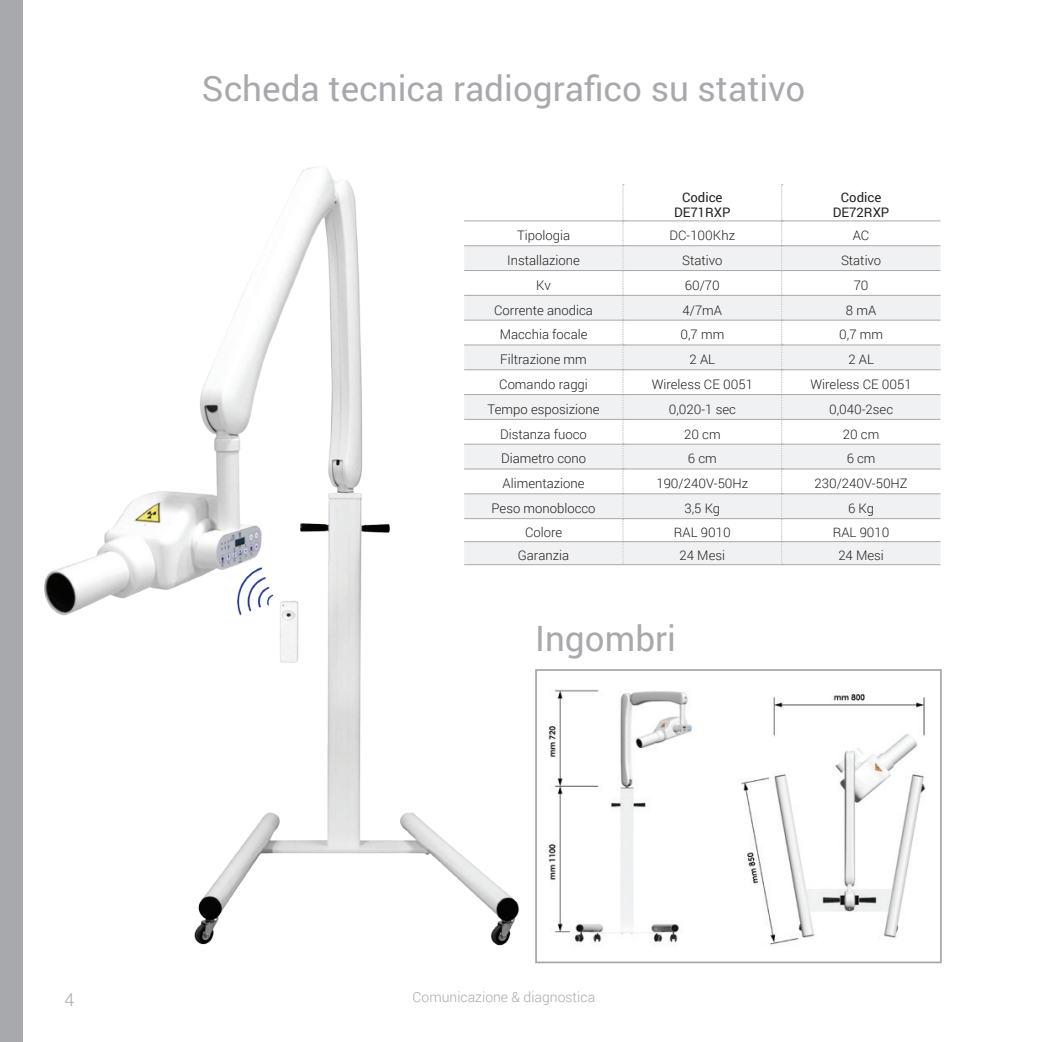
<style>
.page{position:relative;width:1042px;height:1042px;background:#fff}
.page>*{position:absolute;margin:0;border:0;box-sizing:border-box;transform-origin:0 0}
.t1{font:35px "Roboto";color:#a8a9ad}
.t2{font:300 17.5px "Roboto";color:#a8a9ad}
.t3{font:300 14px "Roboto";color:#a8a9ad}
.t4{font:300 13.3px "Roboto";color:#231f20}
.t5{font:300 13.12px "Roboto";color:#231f20}
.t6{font:13.12px/15.8px "Roboto";color:#231f20;text-align:center}
.s1{font-size:13.3px}
</style>
<div class="page">
<img style="left:44px;top:167px;width:482px;height:779px">
<div style="left:535px;top:669px;width:407px;height:294px;border:2px solid #a8a9ad"></div>
<img style="left:548px;top:689px;width:144px;height:254px">
<img style="left:741px;top:694px;width:185px;height:251px">
<div style="left:0;top:0;width:22px;height:1042px;background:#a8a9ad"></div>
<svg style="left:464px;top:246px;width:476px;height:318px;fill:#f0f1f2"></svg>
<hr style="left:464px;top:221px;width:159px;height:1px;background:#a8a9ad">
<hr style="left:623px;top:221px;width:158px;height:1px;background:#a8a9ad">
<hr style="left:782px;top:221px;width:158px;height:1px;background:#a8a9ad">
<hr style="left:464px;top:245px;width:159px;height:1px;background:#a8a9ad">
<hr style="left:623px;top:245px;width:158px;height:1px;background:#a8a9ad">
<hr style="left:782px;top:245px;width:158px;height:1px;background:#a8a9ad">
<hr style="left:464px;top:270px;width:159px;height:1px;background:#a8a9ad">
<hr style="left:623px;top:270px;width:158px;height:1px;background:#a8a9ad">
<hr style="left:782px;top:270px;width:158px;height:1px;background:#a8a9ad">
<hr style="left:464px;top:295px;width:159px;height:1px;background:#a8a9ad">
<hr style="left:623px;top:295px;width:158px;height:1px;background:#a8a9ad">
<hr style="left:782px;top:295px;width:158px;height:1px;background:#a8a9ad">
<hr style="left:464px;top:320px;width:159px;height:1px;background:#a8a9ad">
<hr style="left:623px;top:320px;width:158px;height:1px;background:#a8a9ad">
<hr style="left:782px;top:320px;width:158px;height:1px;background:#a8a9ad">
<hr style="left:464px;top:345px;width:159px;height:1px;background:#a8a9ad">
<hr style="left:623px;top:345px;width:158px;height:1px;background:#a8a9ad">
<hr style="left:782px;top:345px;width:158px;height:1px;background:#a8a9ad">
<hr style="left:464px;top:369px;width:159px;height:1px;background:#a8a9ad">
<hr style="left:623px;top:369px;width:158px;height:1px;background:#a8a9ad">
<hr style="left:782px;top:369px;width:158px;height:1px;background:#a8a9ad">
<hr style="left:464px;top:394px;width:159px;height:1px;background:#a8a9ad">
<hr style="left:623px;top:394px;width:158px;height:1px;background:#a8a9ad">
<hr style="left:782px;top:394px;width:158px;height:1px;background:#a8a9ad">
<hr style="left:464px;top:419px;width:159px;height:1px;background:#a8a9ad">
<hr style="left:623px;top:419px;width:158px;height:1px;background:#a8a9ad">
<hr style="left:782px;top:419px;width:158px;height:1px;background:#a8a9ad">
<hr style="left:464px;top:444px;width:159px;height:1px;background:#a8a9ad">
<hr style="left:623px;top:444px;width:158px;height:1px;background:#a8a9ad">
<hr style="left:782px;top:444px;width:158px;height:1px;background:#a8a9ad">
<hr style="left:464px;top:469px;width:159px;height:1px;background:#a8a9ad">
<hr style="left:623px;top:469px;width:158px;height:1px;background:#a8a9ad">
<hr style="left:782px;top:469px;width:158px;height:1px;background:#a8a9ad">
<hr style="left:464px;top:493px;width:159px;height:1px;background:#a8a9ad">
<hr style="left:623px;top:493px;width:158px;height:1px;background:#a8a9ad">
<hr style="left:782px;top:493px;width:158px;height:1px;background:#a8a9ad">
<hr style="left:464px;top:518px;width:159px;height:1px;background:#a8a9ad">
<hr style="left:623px;top:518px;width:158px;height:1px;background:#a8a9ad">
<hr style="left:782px;top:518px;width:158px;height:1px;background:#a8a9ad">
<hr style="left:464px;top:541px;width:159px;height:1px;background:#a8a9ad">
<hr style="left:623px;top:541px;width:158px;height:1px;background:#a8a9ad">
<hr style="left:782px;top:541px;width:158px;height:1px;background:#a8a9ad">
<hr style="left:464px;top:564px;width:159px;height:1px;background:#a8a9ad">
<hr style="left:623px;top:564px;width:159px;height:1px;background:#a8a9ad">
<hr style="left:782px;top:564px;width:158px;height:1px;background:#a8a9ad">
<svg style="left:623px;top:184px;width:1px;height:380px"></svg>
<svg style="left:781px;top:184px;width:2px;height:381px"></svg>
<h1 class="t1" style="left:202px;top:64px;width:605px">Scheda tecnica radiografico su stativo</h1>
<p class="t6" style="left:674px;top:189px;width:58px">Codice<br>DE71RXP</p>
<p class="t6" style="left:833px;top:189px;width:58px">Codice<br>DE72RXP</p>
<p class="t5" style="left:517px;top:226px;width:55px">Tipologia</p>
<p class="t5" style="left:669px;top:226px;width:67px">DC-100Khz</p>
<p class="t5" style="left:853px;top:226px;width:18px">AC</p>
<p class="t4" style="left:507px;top:251px;width:74px">Installazione</p>
<p class="t5" style="left:682px;top:251px;width:42px">Stativo</p>
<p class="t5" style="left:841px;top:251px;width:42px">Stativo</p>
<p class="t4" style="left:536px;top:276px;width:16px">Kv</p>
<p class="t5" style="left:685px;top:276px;width:37px">60/70</p>
<p class="t5" style="left:853px;top:276px;width:16px">70</p>
<p class="t4" style="left:494px;top:301px;width:100px">Corrente anodica</p>
<p class="t5" style="left:682px;top:301px;width:41px">4/7mA</p>
<p class="t5" style="left:846px;top:301px;width:32px">8 mA</p>
<p class="t4" style="left:500px;top:325px;width:89px">Macchia focale</p>
<p class="t5" style="left:680px;top:326px;width:45px">0,7 <span class="s1">mm</span></p>
<p class="t5" style="left:839px;top:326px;width:45px">0,7 <span class="s1">mm</span></p>
<p class="t4" style="left:500px;top:350px;width:88px">Filtrazione mm</p>
<p class="t5" style="left:689px;top:350px;width:27px">2 AL</p>
<p class="t5" style="left:848px;top:350px;width:27px">2 AL</p>
<p class="t4" style="left:499px;top:375px;width:90px">Comando raggi</p>
<p class="t5" style="left:652px;top:375px;width:103px">Wireless CE 0051</p>
<p class="t5" style="left:810px;top:375px;width:103px">Wireless CE 0051</p>
<p class="t4" style="left:488px;top:400px;width:113px">Tempo esposizione</p>
<p class="t5" style="left:669px;top:400px;width:69px">0,020-1 sec</p>
<p class="t5" style="left:829px;top:400px;width:65px">0,040-2sec</p>
<p class="t4" style="left:500px;top:425px;width:88px">Distanza fuoco</p>
<p class="t5" style="left:684px;top:425px;width:38px">20 cm</p>
<p class="t5" style="left:843px;top:425px;width:38px">20 cm</p>
<p class="t4" style="left:501px;top:449px;width:86px">Diametro cono</p>
<p class="t5" style="left:688px;top:450px;width:30px">6 cm</p>
<p class="t5" style="left:846px;top:450px;width:30px">6 cm</p>
<p class="t4" style="left:502px;top:474px;width:84px">Alimentazione</p>
<p class="t5" style="left:656px;top:474px;width:93px">190/240V-50Hz</p>
<p class="t5" style="left:814px;top:474px;width:95px">230/240V-50HZ</p>
<p class="t4" style="left:491px;top:499px;width:106px">Peso monoblocco</p>
<p class="t5" style="left:684px;top:499px;width:37px">3,5 Kg</p>
<p class="t5" style="left:848px;top:499px;width:27px">6 Kg</p>
<p class="t4" style="left:525px;top:523px;width:39px">Colore</p>
<p class="t5" style="left:674px;top:523px;width:58px">RAL 9010</p>
<p class="t5" style="left:833px;top:523px;width:58px">RAL 9010</p>
<p class="t4" style="left:518px;top:546px;width:53px">Garanzia</p>
<p class="t5" style="left:679px;top:546px;width:47px">24 Mesi</p>
<p class="t5" style="left:838px;top:546px;width:47px">24 Mesi</p>
<h1 class="t1" style="left:535px;top:614px;width:142px">Ingombri</h1>
<h2 class="t2" style="left:64px;top:987px;width:11px">4</h2>
<p class="t3" style="left:412px;top:987px;width:184px">Comunicazione &amp; diagnostica</p>
</div>
